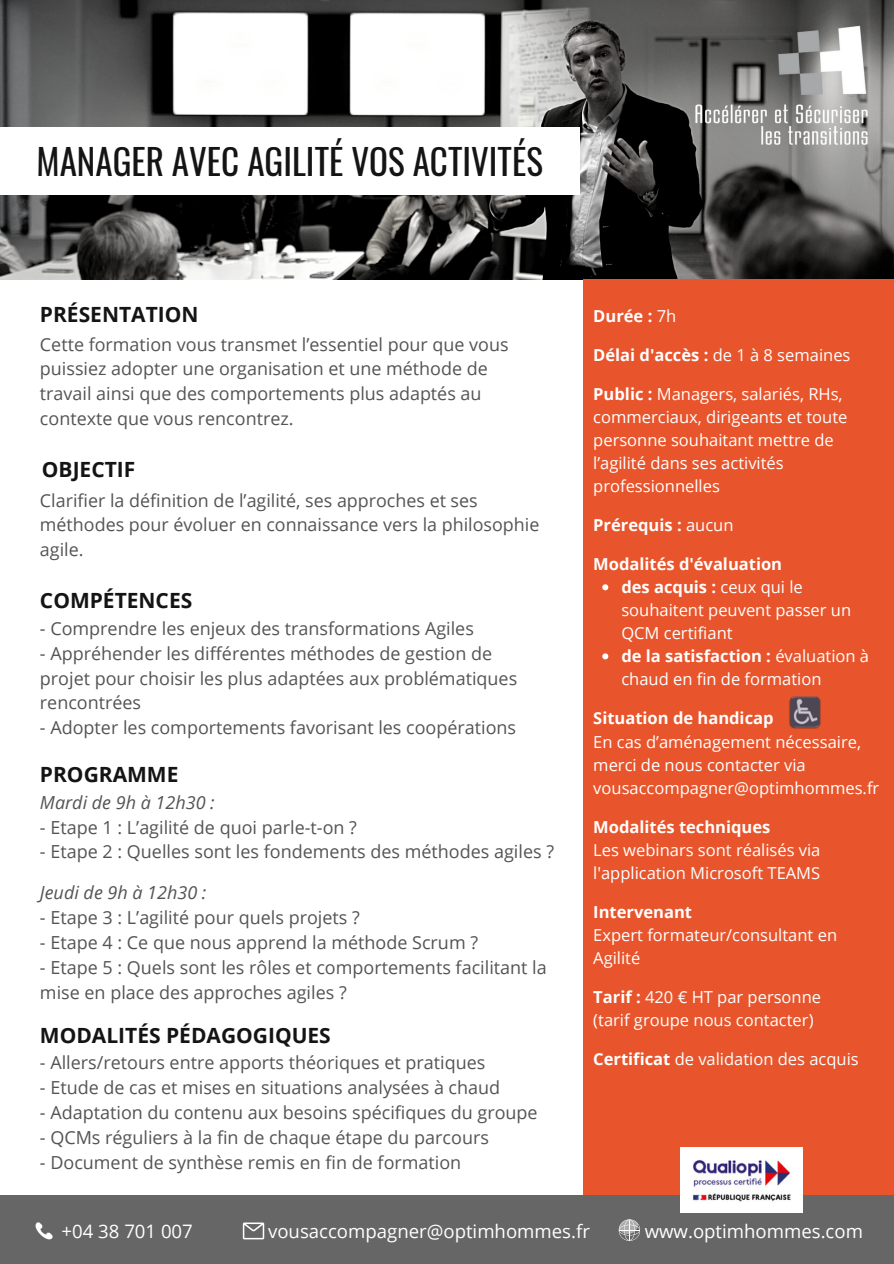
<style>
.page{position:relative;width:894px;height:1264px;background:#fff}
.page>*{position:absolute;margin:0;border:0;box-sizing:border-box;transform-origin:0 0}
.t1{font:35.1px "Oswald";color:#141414}
.t2{font:700 21px "Open Sans";color:#141414}
.t3{font:18.6px "Open Sans";color:#fff}
.t4{font:18px/24.6px "Open Sans";color:#545454}
.t5{font:italic 18px "Open Sans";color:#545454}
.t6{font:17.85px/24.6px "Open Sans";color:#545454}
.t7{font:16.5px/23px "Open Sans";color:#fff}
.t8{font:700 16.5px "Open Sans";color:#fff}
.s1{font-weight:400}
.s2{font-weight:700}
</style>
<div class="page">
<img style="left:0;top:0;width:893px;height:279px">
<div style="left:583px;top:279px;width:310px;height:915px;background:#e8552c"></div>
<svg style="left:602px;top:584px;width:6px;height:6px"></svg>
<svg style="left:602px;top:653px;width:6px;height:6px"></svg>
<div style="left:0;top:127px;width:579px;height:68px;background:#fff"></div>
<img style="left:679px;top:0;width:202px;height:176px">
<img style="left:789px;top:696px;width:32px;height:33px">
<div style="left:0;top:1194px;width:893px;height:69px;background:#666"></div>
<svg style="left:35px;top:1222px;width:18px;height:18px"></svg>
<svg style="left:243px;top:1222px;width:21px;height:17px"></svg>
<svg style="left:618px;top:1219px;width:22px;height:21px"></svg>
<img style="left:680px;top:1147px;width:122px;height:65px">
<h1 class="t1" style="left:37px;top:134px;width:508px">MANAGER AVEC AGILITÉ VOS ACTIVITÉS</h1>
<p class="t2" style="left:40px;top:299px;width:160px">PRÉSENTATION</p>
<p class="t4" style="left:40px;top:331px;width:470px">Cette formation vous transmet l’essentiel pour que vous puissiez adopter une organisation et une méthode de travail ainsi que des comportements plus adaptés au contexte que vous rencontrez.</p>
<p class="t2" style="left:42px;top:454px;width:95px">OBJECTIF</p>
<p class="t6" style="left:40px;top:487px;width:500px">Clarifier la définition de l’agilité, ses approches et ses méthodes pour évoluer en connaissance vers la philosophie agile.</p>
<p class="t2" style="left:40px;top:586px;width:154px">COMPÉTENCES</p>
<p class="t4" style="left:40px;top:615px;width:435px">- Comprendre les enjeux des transformations Agiles</p>
<p class="t4" style="left:40px;top:640px;width:478px">- Appréhender les différentes méthodes de gestion de projet pour choisir les plus adaptées aux problématiques rencontrées</p>
<p class="t4" style="left:40px;top:714px;width:477px">- Adopter les comportements favorisant les coopérations</p>
<p class="t2" style="left:40px;top:759px;width:140px">PROGRAMME</p>
<p class="t5" style="left:40px;top:789px;width:176px">Mardi de 9h à 12h30 :</p>
<p class="t4" style="left:40px;top:814px;width:318px">- Etape 1 : L’agilité de quoi parle-t-on ?</p>
<p class="t4" style="left:40px;top:839px;width:515px">- Etape 2 : Quelles sont les fondements des méthodes agiles ?</p>
<p class="t5" style="left:40px;top:880px;width:168px">Jeudi de 9h à 12h30 :</p>
<p class="t4" style="left:40px;top:905px;width:321px">- Etape 3 : L’agilité pour quels projets ?</p>
<p class="t4" style="left:40px;top:929px;width:439px">- Etape 4 : Ce que nous apprend la méthode Scrum ?</p>
<p class="t4" style="left:40px;top:954px;width:508px">- Etape 5 : Quels sont les rôles et comportements facilitant la mise en place des approches agiles ?</p>
<p class="t2" style="left:40px;top:1020px;width:292px">MODALITÉS PÉDAGOGIQUES</p>
<p class="t4" style="left:40px;top:1050px;width:447px">- Allers/retours entre apports théoriques et pratiques</p>
<p class="t4" style="left:40px;top:1074px;width:461px">- Etude de cas et mises en situations analysées à chaud</p>
<p class="t4" style="left:40px;top:1099px;width:499px">- Adaptation du contenu aux besoins spécifiques du groupe</p>
<p class="t4" style="left:40px;top:1124px;width:450px">- QCMs réguliers à la fin de chaque étape du parcours</p>
<p class="t4" style="left:40px;top:1149px;width:422px">- Document de synthèse remis en fin de formation</p>
<p class="t8" style="left:593px;top:304px;width:84px">Durée : <span class="s1">7h</span></p>
<p class="t8" style="left:593px;top:343px;width:258px">Délai d'accès : <span class="s1">de 1 à 8 semaines</span></p>
<p class="t7" style="left:593px;top:382px;width:255px"><span class="s2">Public :</span> Managers, salariés, RHs, commerciaux, dirigeants et toute personne souhaitant mettre de l’agilité dans ses activités professionnelles</p>
<p class="t8" style="left:593px;top:513px;width:142px">Prérequis : <span class="s1">aucun</span></p>
<p class="t8" style="left:593px;top:552px;width:190px">Modalités d'évaluation</p>
<p class="t7" style="left:621px;top:575px;width:249px"><span class="s2">des acquis :</span> ceux qui le souhaitent peuvent passer un<br>QCM certifiant<br><span class="s2">de la satisfaction :</span> évaluation à chaud en fin de formation</p>
<p class="t8" style="left:593px;top:707px;width:182px">Situation de handicap</p>
<p class="t7" style="left:593px;top:729px;width:287px">En cas d’aménagement nécessaire, merci de nous contacter via vousaccompagner@optimhommes.fr</p>
<p class="t8" style="left:593px;top:815px;width:179px">Modalités techniques</p>
<p class="t7" style="left:593px;top:837px;width:229px">Les webinars sont réalisés via l'application Microsoft TEAMS</p>
<p class="t8" style="left:593px;top:900px;width:100px">Intervenant</p>
<p class="t7" style="left:593px;top:922px;width:245px">Expert formateur/consultant en<br>Agilité</p>
<p class="t7" style="left:593px;top:984px;width:229px"><span class="s2">Tarif :</span> 420 € HT par personne (tarif groupe nous contacter)</p>
<p class="t7" style="left:593px;top:1047px;width:267px"><span class="s2">Certificat</span> de validation des acquis</p>
<p class="t3" style="left:62px;top:1217px;width:133px">+04 38 701 007</p>
<p class="t3" style="left:268px;top:1217px;width:323px">vousaccompagner@optimhommes.fr</p>
<p class="t3" style="left:644px;top:1217px;width:220px">www.optimhommes.com</p>
</div>
